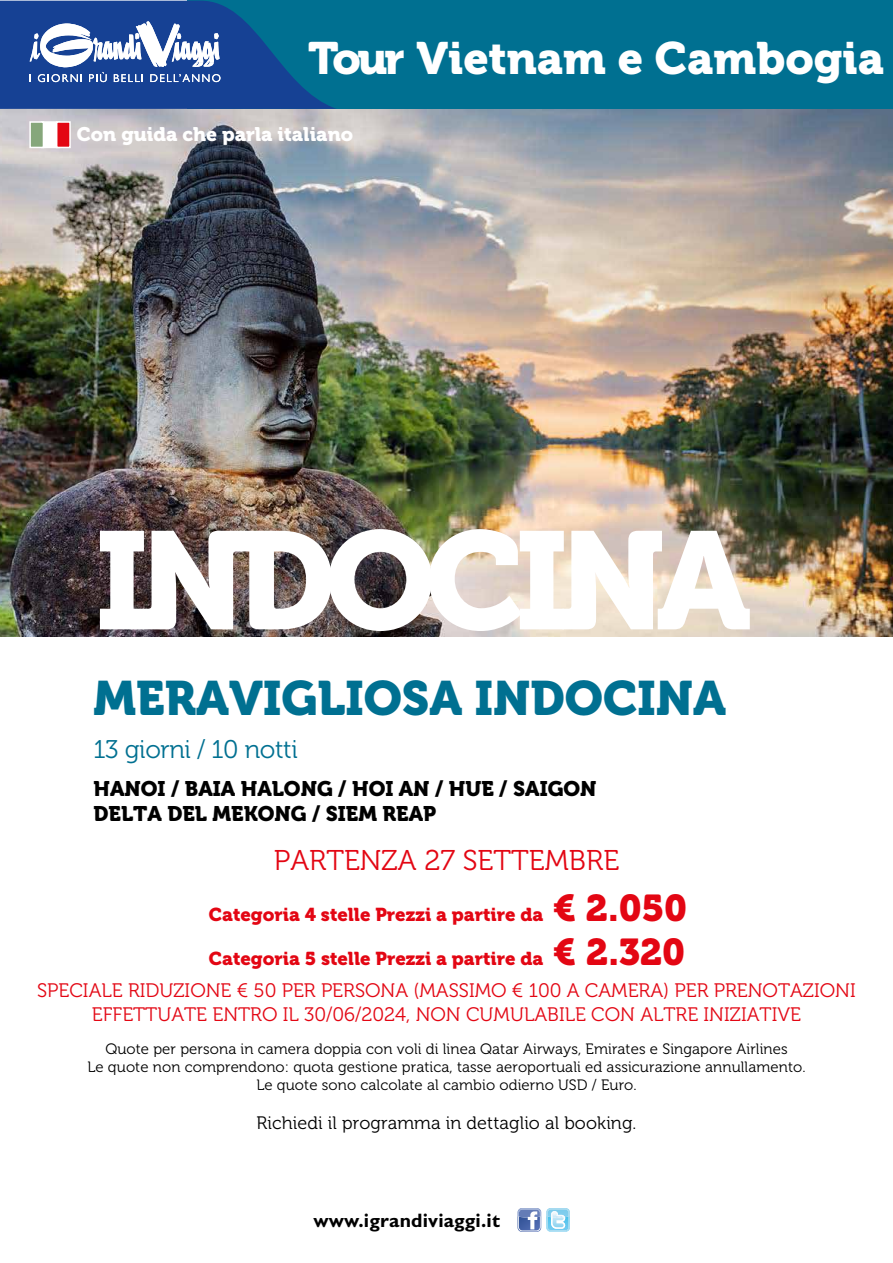
<style>
.page{position:relative;width:893px;height:1263px;background:#fff}
.page>*{position:absolute;margin:0;border:0;box-sizing:border-box;transform-origin:0 0}
.t1{font:137.85px "Museo 900";letter-spacing:-.07em;color:#fff}
.t2{font:48px "Museo 900";color:#007091}
.t3{font:45px "Museo 900";color:#fff}
.t4{font:28.5px "Museo 300";color:#e30613}
.t5{font:25.5px "Museo 300";letter-spacing:-.015em;color:#007091}
.t6{font:21px/25.2px "Museo 900";color:#000}
.t7{font:19.5px/23.4px "Museo 300";color:#e30613;text-align:center}
.t8{font:19.5px "Museo 900";color:#fff}
.t9{font:700 19.5px "Gill Sans Std";letter-spacing:.01em;color:#000}
.t10{font:18.6px "Museo 900";color:#e30613}
.t11{font:18px "Museo 300";letter-spacing:.005em;color:#000}
.t12{font:15px/18px "Museo 300";letter-spacing:.005em;color:#000;text-align:center}
.s1{font-size:37.05px}
</style>
<div class="page">
<img style="left:0;top:108px;width:893px;height:529px">
<svg style="left:518px;top:1208px;width:52px;height:24px"></svg>
<div style="left:187px;top:0;width:706px;height:108px;background:#007091"></div>
<svg style="left:0;top:1px;width:337px;height:108px"></svg>
<div style="left:41px;top:121px;width:19px;height:27px;background:#fff;border:2px solid #fff"></div>
<div style="left:29px;top:121px;width:15px;height:27px;background:#86a77b;border:2px solid #fff"></div>
<div style="left:56px;top:121px;width:15px;height:27px;background:#e30613;border:2px solid #fff"></div>
<h3 class="t3" style="left:308px;top:33px;width:577px">Tour Vietnam e Cambogia</h3>
<h3 class="t8" style="left:77px;top:123px;width:278px">Con guida che parla italiano</h3>
<h1 class="t1" style="left:96px;top:503px;width:657px">INDOCINA</h1>
<h2 class="t2" style="left:94px;top:671px;width:634px">MERAVIGLIOSA INDOCINA</h2>
<h3 class="t5" style="left:94px;top:736px;width:206px">13 giorni / 10 notti</h3>
<h3 class="t6" style="left:94px;top:776px;width:504px">HANOI / BAIA HALONG / HOI AN / HUE / SAIGON<br>DELTA DEL MEKONG / SIEM REAP</h3>
<h3 class="t4" style="left:274px;top:845px;width:347px">PARTENZA 27 SETTEMBRE</h3>
<p class="t10" style="left:209px;top:904px;width:480px">Categoria 4 stelle Prezzi a partire da <span class="s1">€ 2.050</span></p>
<p class="t10" style="left:209px;top:948px;width:478px">Categoria 5 stelle Prezzi a partire da <span class="s1">€ 2.320</span></p>
<h3 class="t7" style="left:37px;top:979px;width:820px">SPECIALE RIDUZIONE € 50 PER PERSONA (MASSIMO € 100 A CAMERA) PER PRENOTAZIONI<br>EFFETTUATE ENTRO IL 30/06/2024, NON CUMULABILE CON ALTRE INIZIATIVE</h3>
<p class="t12" style="left:87px;top:1040px;width:720px">Quote per persona in camera doppia con voli di linea Qatar Airways, Emirates e Singapore Airlines<br>Le quote non comprendono: quota gestione pratica, tasse aeroportuali ed assicurazione annullamento.<br>Le quote sono calcolate al cambio odierno USD / Euro.</p>
<p class="t11" style="left:257px;top:1113px;width:381px">Richiedi il programma in dettaglio al booking.</p>
<h3 class="t9" style="left:313px;top:1209px;width:188px">www.igrandiviaggi.it</h3>
</div>
